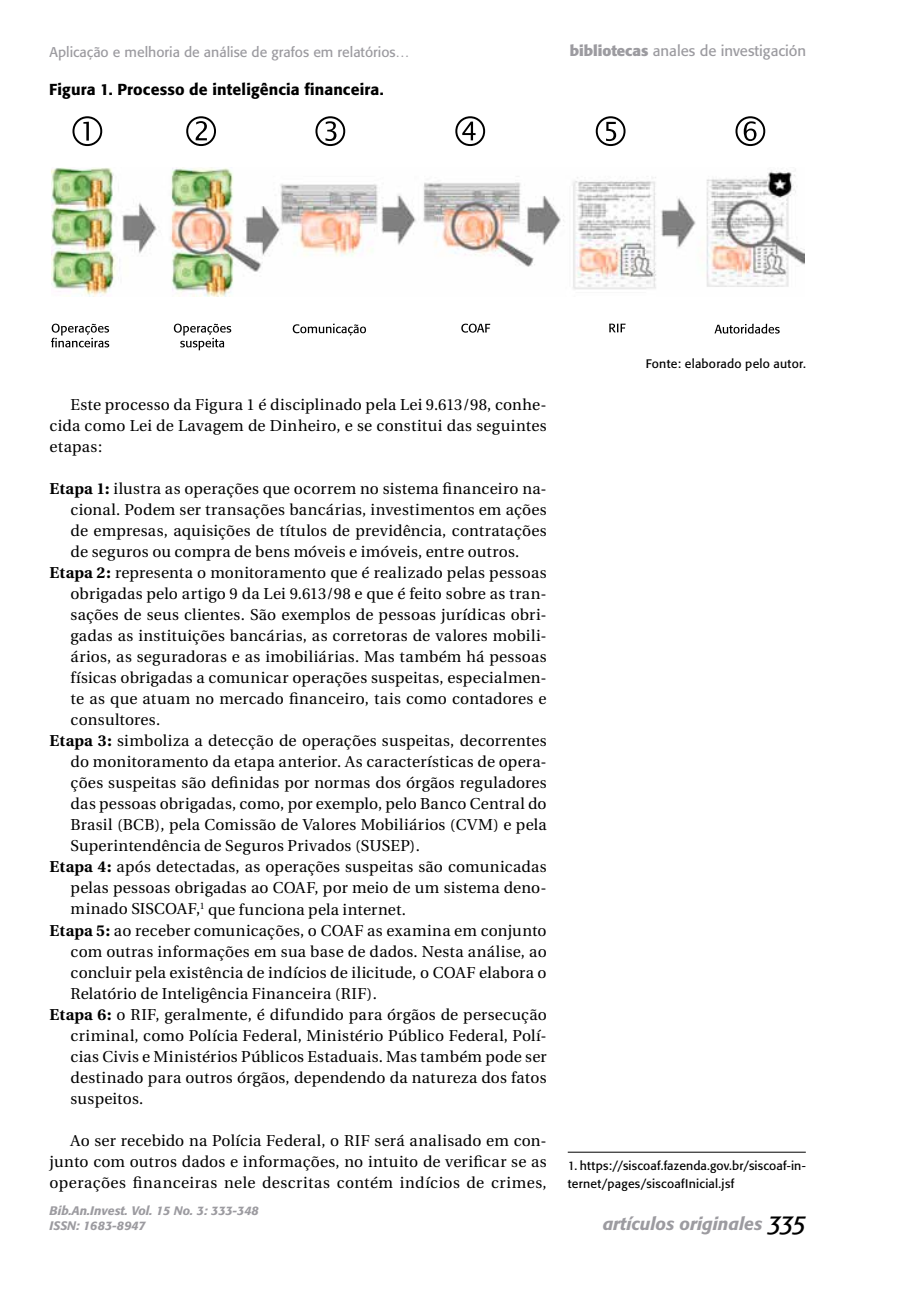
<style>
.page{position:relative;width:913px;height:1290px;background:#fff}
.page>*{position:absolute;margin:0;border:0;box-sizing:border-box;transform-origin:0 0}
.t1{font:italic 500 17.5px "Formata";color:#9c9ba0}
.t2{font:15.75px/21px "Utopia";letter-spacing:.015em;color:#000;text-align:justify}
.t3{font:500 15.75px "Formata";letter-spacing:.01em;color:#000}
.t4{font:14.88px "Formata";color:#9c9ba0}
.t5{font:14px "Formata";color:#9c9ba0}
.t6{font:12.25px/17.5px "Formata";letter-spacing:.02em;color:#000}
.t7{font:italic 500 12.25px "Formata";color:#9c9ba0}
.s1{font-weight:700}
</style>
<div class="page">
<svg style="left:51px;top:324px;width:58px;height:23px"></svg>
<svg style="left:174px;top:324px;width:57px;height:26px"></svg>
<svg style="left:293px;top:324px;width:73px;height:11px"></svg>
<svg style="left:461px;top:324px;width:29px;height:9px"></svg>
<svg style="left:714px;top:324px;width:66px;height:10px"></svg>
<svg style="left:72px;top:116px;width:30px;height:30px"></svg>
<svg style="left:186px;top:116px;width:30px;height:30px"></svg>
<svg style="left:315px;top:116px;width:30px;height:30px"></svg>
<svg style="left:455px;top:116px;width:30px;height:30px"></svg>
<svg style="left:596px;top:116px;width:29px;height:30px"></svg>
<svg style="left:735px;top:116px;width:30px;height:30px"></svg>
<svg style="left:609px;top:324px;width:16px;height:8px"></svg>
<img style="left:52px;top:167px;width:752px;height:129px">
<hr style="left:568px;top:1152px;width:238px;height:1px;background:#000">
<p class="t5" style="left:50px;top:43px;width:361px">Aplicação e melhoria de análise de grafos em relatórios…</p>
<p class="t3" style="left:49px;top:80px;width:336px">Figura 1. Processo de inteligência financeira.</p>
<p class="t4" style="left:570px;top:42px;width:238px"><span class="s1">bibliotecas</span> anales de investigación</p>
<p class="t2" style="left:50px;top:395px;width:499px;text-indent:21px">Este processo da Figura 1 é disciplinado pela Lei 9.613/98, conhe&shy;cida como Lei de Lavagem de Dinheiro, e se constitui das seguintes etapas:</p>
<p class="t2" style="left:50px;top:479px;width:499px"><span class="s1">Etapa 1:</span> ilustra as operações que ocorrem no sistema financeiro na-</p>
<p class="t2" style="left:71px;top:500px;width:478px">cional. Podem ser transações bancárias, investimentos em ações</p>
<p class="t2" style="left:71px;top:521px;width:478px">de empresas, aquisições de títulos de previdência, contratações</p>
<p class="t2" style="left:71px;top:542px;width:450px">de seguros ou compra de bens móveis e imóveis, entre outros.</p>
<p class="t2" style="left:50px;top:563px;width:498px"><span class="s1">Etapa 2:</span> representa o monitoramento que é realizado pelas pessoas</p>
<p class="t2" style="left:71px;top:584px;width:478px">obrigadas pelo artigo 9 da Lei 9.613/98 e que é feito sobre as tran-</p>
<p class="t2" style="left:71px;top:605px;width:478px">sações de seus clientes. São exemplos de pessoas jurídicas obri-</p>
<p class="t2" style="left:71px;top:626px;width:478px">gadas as instituições bancárias, as corretoras de valores mobili-</p>
<p class="t2" style="left:71px;top:647px;width:478px">ários, as seguradoras e as imobiliárias. Mas também há pessoas</p>
<p class="t2" style="left:71px;top:668px;width:478px">físicas obrigadas a comunicar operações suspeitas, especialmen-</p>
<p class="t2" style="left:71px;top:689px;width:478px">te as que atuam no mercado financeiro, tais como contadores e</p>
<p class="t2" style="left:71px;top:710px;width:91px">consultores.</p>
<p class="t2" style="left:50px;top:731px;width:499px"><span class="s1">Etapa 3:</span> simboliza a detecção de operações suspeitas, decorrentes</p>
<p class="t2" style="left:71px;top:752px;width:478px">do monitoramento da etapa anterior. As características de opera-</p>
<p class="t2" style="left:71px;top:773px;width:478px">ções suspeitas são definidas por normas dos órgãos reguladores</p>
<p class="t2" style="left:71px;top:794px;width:478px">das pessoas obrigadas, como, por exemplo, pelo Banco Central do</p>
<p class="t2" style="left:71px;top:815px;width:478px">Brasil (BCB), pela Comissão de Valores Mobiliários (CVM) e pela</p>
<p class="t2" style="left:71px;top:836px;width:351px">Superintendência de Seguros Privados (SUSEP).</p>
<p class="t2" style="left:50px;top:857px;width:498px"><span class="s1">Etapa 4:</span> após detectadas, as operações suspeitas são comunicadas</p>
<p class="t2" style="left:71px;top:878px;width:478px">pelas pessoas obrigadas ao COAF, por meio de um sistema deno-</p>
<p class="t2" style="left:71px;top:899px;width:337px">minado SISCOAF,<sup>1</sup> que funciona pela internet.</p>
<p class="t2" style="left:50px;top:920px;width:498px"><span class="s1">Etapa 5:</span> ao receber comunicações, o COAF as examina em conjunto</p>
<p class="t2" style="left:71px;top:941px;width:478px">com outras informações em sua base de dados. Nesta análise, ao</p>
<p class="t2" style="left:71px;top:962px;width:478px">concluir pela existência de indícios de ilicitude, o COAF elabora o</p>
<p class="t2" style="left:71px;top:983px;width:308px">Relatório de Inteligência Financeira (RIF).</p>
<p class="t2" style="left:50px;top:1004px;width:499px"><span class="s1">Etapa 6:</span> o RIF, geralmente, é difundido para órgãos de persecução</p>
<p class="t2" style="left:71px;top:1025px;width:478px">criminal, como Polícia Federal, Ministério Público Federal, Polí-</p>
<p class="t2" style="left:71px;top:1046px;width:478px">cias Civis e Ministérios Públicos Estaduais. Mas também pode ser</p>
<p class="t2" style="left:71px;top:1067px;width:478px">destinado para outros órgãos, dependendo da natureza dos fatos</p>
<p class="t2" style="left:71px;top:1088px;width:74px">suspeitos.</p>
<p class="t2" style="left:50px;top:1130px;width:499px;text-indent:21px">Ao ser recebido na Polícia Federal, o RIF será analisado em con&shy;junto com outros dados e informações, no intuito de verificar se as operações financeiras nele descritas contém indícios de crimes,</p>
<p class="t6" style="left:646px;top:355px;width:162px">Fonte: elaborado pelo autor.</p>
<p class="t6" style="left:568px;top:1157px;width:240px">1. https://siscoaf.fazenda.gov.br/siscoaf-in&shy;ternet/pages/siscoafInicial.jsf</p>
<p class="t7" style="left:50px;top:1203px;width:211px">Bib.An.Invest. Vol. 15 No. 3: 333-348</p>
<p class="t7" style="left:50px;top:1218px;width:97px">ISSN: 1683-8947</p>
<p class="t1" style="left:603px;top:1213px;width:161px">artículos originales</p>
</div>
